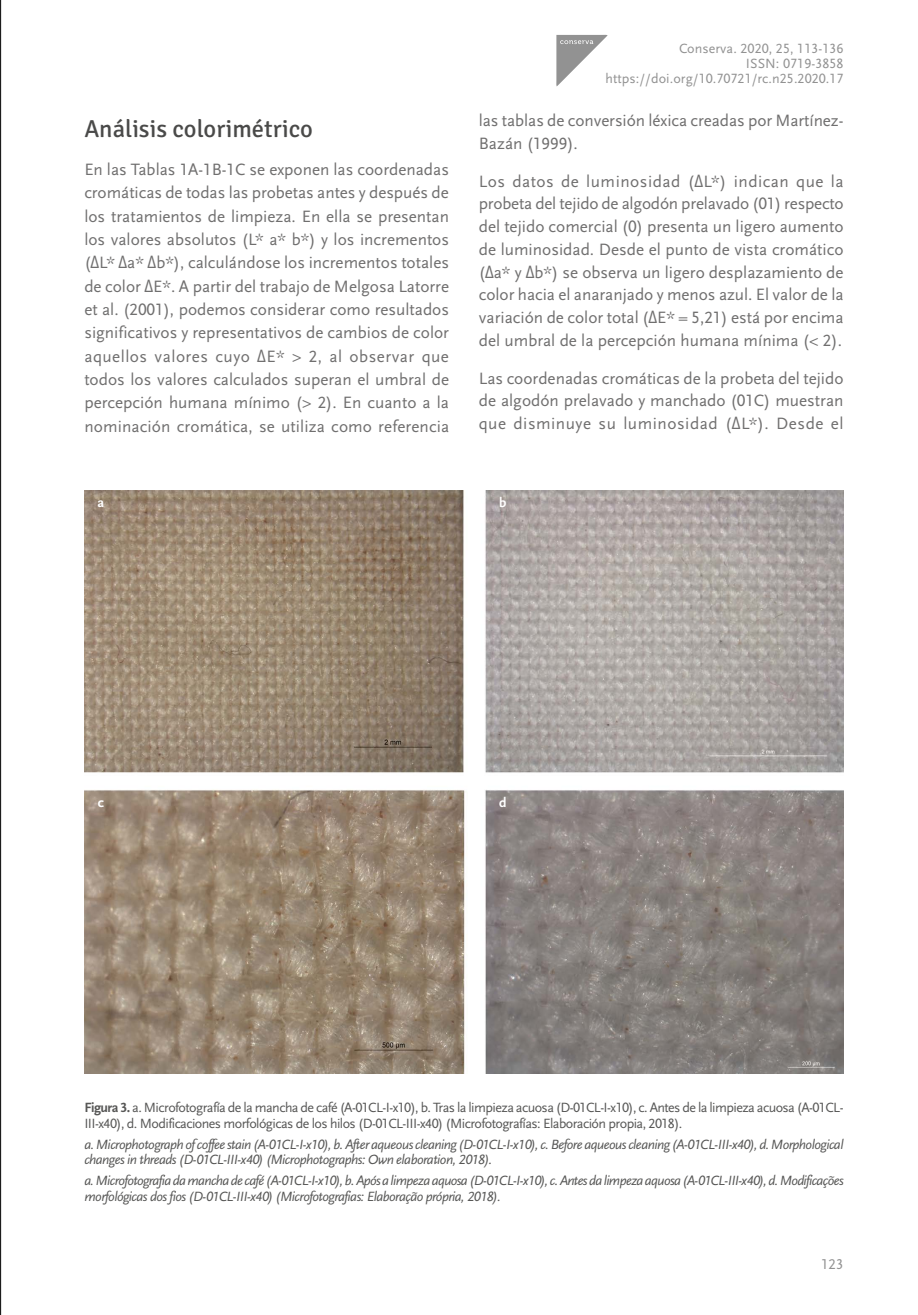
<style>
.page{position:relative;width:918px;height:1315px;background:#fff}
.page>*{position:absolute;margin:0;border:0;box-sizing:border-box;transform-origin:0 0}
.t1{font:24.5px "Signika";color:#4a4a49}
.t2{font:17.15px/23.3px "Scala Sans Regular LF";color:#706f6f;text-align:justify}
.t3{font:14.88px "Scala Sans Regular LF";color:#929292}
.t4{font:14px/15.8px "Scala Sans Regular LF Italic";letter-spacing:-.04em;color:#575756}
.t5{font:14px/15.8px "Scala Sans Regular LF";letter-spacing:-.04em;color:#575756}
.t6{font:14px/14.9px "Scala Sans Regular LF";letter-spacing:.005em;color:#929292;text-align:right}
.t7{font:14px "Scala Sans Bold LF";color:#fff}
.s1{font-family:"Open Sans";font-stretch:semi-condensed}
.s2{font-family:"Scala Sans Bold LF"}
</style>
<div class="page">
<svg style="left:556px;top:34px;width:52px;height:53px"></svg>
<img style="left:84px;top:490px;width:759px;height:584px">
<hr style="left:0;top:0;width:1px;height:1315px;background:#000">
<h1 class="t1" style="left:84px;top:115px;width:230px">Análisis colorimétrico</h1>
<p class="t2" style="left:84px;top:158px;width:366px">En las Tablas 1A-1B-1C se exponen las coordenadas cromáticas de todas las probetas antes y después de los tratamientos de limpieza. En ella se presentan los valores absolutos (L* a* b*) y los incrementos (<span class="s1">Δ</span>L* <span class="s1">Δ</span>a* <span class="s1">Δ</span>b*), calculándose los incrementos totales de color <span class="s1">Δ</span>E*. A partir del trabajo de Melgosa Latorre et al. (2001), podemos considerar como resultados significativos y representativos de cambios de color aquellos valores cuyo <span class="s1">Δ</span>E* &gt; 2, al observar que todos los valores calculados superan el umbral de percepción humana mínimo (&gt; 2). En cuanto a la nominación cromática, se utiliza como referencia</p>
<p class="t6" style="left:605px;top:42px;width:239px">Conserva. 2020, 25, 113-136<br>ISSN: 0719-3858 https://doi.org/10.70721/rc.n25.2020.17</p>
<p class="t2" style="left:479px;top:110px;width:366px;line-height:22.8px">las tablas de conversión léxica creadas por Martínez-<br>Bazán (1999).</p>
<p class="t2" style="left:479px;top:170px;width:366px;line-height:22.8px">Los datos de luminosidad (<span class="s1">Δ</span>L*) indican que la probeta del tejido de algodón prelavado (01) respecto del tejido comercial (0) presenta un ligero aumento de luminosidad. Desde el punto de vista cromático (<span class="s1">Δ</span>a* y <span class="s1">Δ</span>b*) se observa un ligero desplazamiento de color hacia el anaranjado y menos azul. El valor de la variación de color total (<span class="s1">Δ</span>E* = 5,21) está por encima del umbral de la percepción humana mínima (&lt; 2).</p>
<p class="t2" style="left:479px;top:367px;width:366px;line-height:22.8px">Las coordenadas cromáticas de la probeta del tejido de algodón prelavado y manchado (01C) muestran que disminuye su luminosidad (<span class="s1">Δ</span>L*). Desde el</p>
<p class="t7" style="left:98px;top:495px;width:8px">a</p>
<p class="t7" style="left:499px;top:495px;width:9px">b</p>
<p class="t7" style="left:98px;top:795px;width:8px">c</p>
<p class="t7" style="left:499px;top:795px;width:9px">d</p>
<p class="t5" style="left:84px;top:1100px;width:760px"><span class="s2">Figura 3.</span> a. Microfotografía de la mancha de café (A-01CL-I-x10), b. Tras la limpieza acuosa (D-01CL-I-x10), c. Antes de la limpieza acuosa (A-01CL-<br>III-x40), d. Modificaciones morfológicas de los hilos (D-01CL-III-x40) (Microfotografías: Elaboración propia, 2018).</p>
<p class="t4" style="left:84px;top:1136px;width:760px">a. Microphotograph of coffee stain (A-01CL-I-x10), b. After aqueous cleaning (D-01CL-I-x10), c. Before aqueous cleaning (A-01CL-III-x40), d. Morphological changes in threads (D-01CL-III-x40) (Microphotographs: Own elaboration, 2018).</p>
<p class="t4" style="left:84px;top:1173px;width:761px">a. Microfotografia da mancha de café (A-01CL-I-x10), b. Após a limpeza aquosa (D-01CL-I-x10), c. Antes da limpeza aquosa (A-01CL-III-x40), d. Modificações morfológicas dos fios (D-01CL-III-x40) (Microfotografias: Elaboração própria, 2018).</p>
<p class="t3" style="left:821px;top:1255px;width:24px">123</p>
</div>
